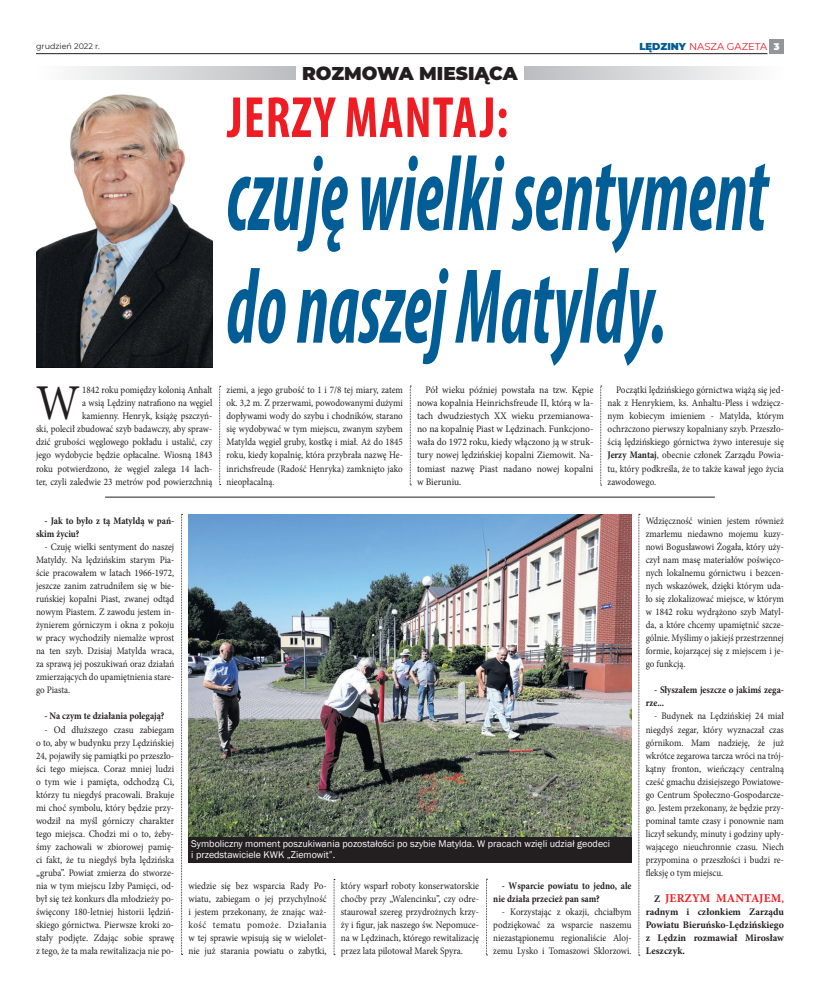
<style>
.page{position:relative;width:820px;height:993px;background:#fff}
.page>*{position:absolute;margin:0;border:0;box-sizing:border-box;transform-origin:0 0}
.Tekst{font:italic 700 condensed 107.7px "Myriad Pro";color:#005d95;scale:.66 1}
.Tekst-2{font:700 condensed 58.5px "Myriad Pro";letter-spacing:.02em;color:#ee1d23;scale:.9 1}
.Tekst-3{font:50.1px "Minion Pro";color:#231f20;scale:.9 1}
.Tekst-4{font:900 18.5px "Montserrat";color:#231f20}
.Tekst-5{font:700 12px "Minion Pro";letter-spacing:.01em;color:#ee1d23}
.Tekst-6{font:10px/13px "Minion Pro";color:#231f20;text-align:justify;scale:.9 1}
.Tekst-7{font:10px/13px "Minion Pro";color:#231f20;text-align:justify;scale:.92 1}
.Tekst-8{font:10px/13px "Minion Pro";color:#231f20;text-align:justify;scale:.91 1}
.Tekst-9{font:10px/13px "Minion Pro";color:#231f20;text-align:justify;scale:.95 1}
.Tekst-10{font:700 10px/13px "Minion Pro";color:#231f20;scale:.9 1}
.foto{font:10px/11px "Franklin Gothic";color:#fff}
.Tekst-11{font:700 10px/13px "Minion Pro";color:#231f20;text-align:justify}
.tekst{font:10px "Montserrat";color:#ee1d23}
.tekst-2{font:900 9.4px "Montserrat";color:#fff}
.t1{font:8px "Montserrat";color:#231f20}
.s1{font-weight:900;color:#005d95}
.s2{font-weight:700}
.s3{font-size:10px;color:#231f20}
.s4{font-size:10px}
</style>
<div class="page">
<div style="left:769px;top:40px;width:14px;height:14px;background:#939598"></div>
<hr style="left:36px;top:53px;width:731px;height:1px;background:#231f20">
<svg style="left:524px;top:67px;width:223px;height:13px;background:#d7d8da"></svg>
<svg style="left:74px;top:67px;width:221px;height:13px;background:#d8d8da"></svg>
<img style="left:36px;top:94px;width:176px;height:273px">
<img style="left:188px;top:514px;width:443px;height:322px">
<div style="left:188px;top:836px;width:443px;height:26px;background:#231f20"></div>
<svg style="left:219px;top:386px;width:2px;height:99px"></svg>
<svg style="left:410px;top:385px;width:1px;height:100px"></svg>
<svg style="left:600px;top:385px;width:1px;height:100px"></svg>
<svg style="left:181px;top:514px;width:1px;height:440px"></svg>
<svg style="left:333px;top:879px;width:2px;height:76px"></svg>
<svg style="left:486px;top:878px;width:1px;height:77px"></svg>
<svg style="left:638px;top:514px;width:1px;height:441px"></svg>
<hr style="left:105px;top:496px;width:609px;height:1px;background:#231f20">
<p class="t1" style="left:36px;top:41px;width:65px">grudzień 2022 r.</p>
<p class="tekst" style="left:639px;top:39px;width:130px"><span class="s1">LĘDZINY</span> NASZA GAZETA</p>
<p class="tekst-2" style="left:773px;top:40px;width:7px">3</p>
<p class="Tekst-4" style="left:302px;top:60px;width:217px">ROZMOWA MIESIĄCA</p>
<p class="Tekst-2" style="left:227px;top:81px;width:314px">JERZY MANTAJ:</p>
<p class="Tekst" style="left:226px;top:127px;width:820px">czuję wielki sentyment</p>
<p class="Tekst" style="left:226px;top:239px;width:668px">do naszej Matyldy.</p>
<p class="Tekst-6" style="left:36px;top:383px;width:197px;text-align:right">1842 roku pomiędzy kolonią Anhalt<br>a wsią Lędziny natrafiono na węgiel<br>kamienny. Henryk, książę pszczyń-<br>ski, polecił zbudować szyb badawczy, aby spraw&shy;dzić grubości węglowego pokładu i ustalić, czy jego wydobycie będzie opłacalne. Wiosną 1843 roku potwierdzono, że węgiel zalega 14 lach&shy;ter, czyli zaledwie 23 metrów pod powierzchnią</p>
<p class="Tekst-6" style="left:226px;top:383px;width:197px">ziemi, a jego grubość to 1 i 7/8 tej miary, zatem ok. 3,2 m. Z przerwami, powodowanymi dużymi dopływami wody do szybu i chodników, starano się wydobywać w tym miejscu, zwanym szybem Matylda węgiel gruby, kostkę i miał. Aż do 1845 roku, kiedy kopalnię, która przybrała nazwę He&shy;inrichsfreude (Radość Henryka) zamknięto jako nieopłacalną.</p>
<p class="Tekst-9" style="left:417px;top:383px;width:187px;text-indent:9px">Pół wieku później powstała na tzw. Kępie nowa kopalnia Heinrichsfreude II, którą w la&shy;tach dwudziestych XX wieku przemianowa&shy;no na kopalnię Piast w Lędzinach. Funkcjono&shy;wała do 1972 roku, kiedy włączono ją w struk&shy;tury nowej lędzińskiej kopalni Ziemowit. Na&shy;tomiast nazwę Piast nadano nowej kopalni w Bieruniu.</p>
<p class="Tekst-8" style="left:607px;top:383px;width:195px;text-indent:9px">Początki lędzińskiego górnictwa wiążą się jed&shy;nak z Henrykiem, ks. Anhaltu-Pless i wdzięcz&shy;nym kobiecym imieniem - Matylda, którym ochrzczono pierwszy kopalniany szyb. Przeszło&shy;ścią lędzińskiego górnictwa żywo interesuje się <span class="s2">Jerzy Mantaj</span>, obecnie członek Zarządu Powia&shy;tu, który podkreśla, że to także kawał jego życia zawodowego.</p>
<p class="Tekst-3" style="left:36px;top:369px;width:50px">W</p>
<p class="Tekst-10" style="left:36px;top:513px;width:155px;text-indent:9px">- Jak to było z tą Matyldą w pań&shy;skim życiu?</p>
<p class="Tekst-6" style="left:36px;top:540px;width:155px;text-indent:9px">- Czuję wielki sentyment do naszej Matyldy. Na lędzińskim starym Pia&shy;ście pracowałem w latach 1966-1972, jeszcze zanim zatrudniłem się w bie&shy;ruńskiej kopalni Piast, zwanej odtąd nowym Piastem. Z zawodu jestem in&shy;żynierem górniczym i okna z pokoju w pracy wychodziły niemalże wprost na ten szyb. Dzisiaj Matylda wraca, za sprawą jej poszukiwań oraz działań zmierzających do upamiętnienia stare&shy;go Piasta.</p>
<p class="Tekst-10" style="left:45px;top:709px;width:135px">- Na czym te działania polegają?</p>
<p class="Tekst-7" style="left:36px;top:722px;width:152px;text-indent:9px">- Od dłuższego czasu zabiegam o to, aby w budynku przy Lędzińskiej 24, pojawiły się pamiątki po przeszło&shy;ści tego miejsca. Coraz mniej ludzi o tym wie i pamięta, odchodzą Ci, którzy tu niegdyś pracowali. Brakuje mi choć symbolu, który będzie przy&shy;wodził na myśl górniczy charakter tego miejsca. Chodzi mi o to, żeby&shy;śmy zachowali w zbiorowej pamię&shy;ci fakt, że tu niegdyś była lędzińska „gruba”. Powiat zmierza do stworze&shy;nia w tym miejscu Izby Pamięci, od&shy;był się też konkurs dla młodzieży po&shy;święcony 180-letniej historii lędziń&shy;skiego górnictwa. Pierwsze kroki zo&shy;stały podjęte. Zdając sobie sprawę z tego, że ta mała rewitalizacja nie po-</p>
<p class="foto" style="left:191px;top:837px;width:420px">Symboliczny moment poszukiwania pozostałości po szybie Matylda. W pracach wzięli udział geodeci i przedstawiciele KWK „Ziemowit”.</p>
<p class="Tekst-7" style="left:188px;top:879px;width:152px">wiedzie się bez wsparcia Rady Po&shy;wiatu, zabiegam o jej przychylność i jestem przekonany, że znając waż&shy;kość tematu pomoże. Działania w tej sprawie wpisują się w wielolet&shy;nie już starania powiatu o zabytki,</p>
<p class="Tekst-7" style="left:341px;top:879px;width:152px">który wsparł roboty konserwatorskie choćby przy „Walencinku”, czy odre&shy;staurował szereg przydrożnych krzy&shy;ży i figur, jak naszego św. Nepomuce&shy;na w Lędzinach, którego rewitalizację przez lata pilotował Marek Spyra.</p>
<p class="Tekst-10" style="left:493px;top:879px;width:155px;text-indent:9px">- Wsparcie powiatu to jedno, ale nie działa przecież pan sam?</p>
<p class="Tekst-6" style="left:493px;top:905px;width:155px;text-indent:9px">- Korzystając z okazji, chciałbym podziękować za wsparcie naszemu niezastąpionemu regionaliście Aloj&shy;zemu Lysko i Tomaszowi Sklorzowi.</p>
<p class="Tekst-6" style="left:645px;top:514px;width:155px">Wdzięczność winien jestem również zmarłemu niedawno mojemu kuzy&shy;nowi Bogusławowi Żogała, który uży&shy;czył nam masę materiałów poświęco&shy;nych lokalnemu górnictwu i bezcen&shy;nych wskazówek, dzięki którym uda&shy;ło się zlokalizować miejsce, w którym w 1842 roku wydrążono szyb Matyl&shy;da, a które chcemy upamiętnić szcze&shy;gólnie. Myślimy o jakiejś przestrzennej formie, kojarzącej się z miejscem i je&shy;go funkcją.</p>
<p class="Tekst-10" style="left:645px;top:683px;width:155px;text-indent:9px">- Słyszałem jeszcze o jakimś zega&shy;rze...</p>
<p class="Tekst-6" style="left:645px;top:709px;width:155px;text-indent:9px">- Budynek na Lędzińskiej 24 miał niegdyś zegar, który wyznaczał czas górnikom. Mam nadzieję, że już wkrótce zegarowa tarcza wróci na trój&shy;kątny fronton, wieńczący centralną cześć gmachu dzisiejszego Powiatowe&shy;go Centrum Społeczno-Gospodarcze&shy;go. Jestem przekonany, że będzie przy&shy;pominał tamte czasy i ponownie nam liczył sekundy, minuty i godziny upły&shy;wającego nieuchronnie czasu. Niech przypomina o przeszłości i budzi re&shy;fleksję o tym miejscu.</p>
<p class="Tekst-5" style="left:654px;top:889px;width:131px"><span class="s3">Z</span> JERZYM MANTAJEM<span class="s4">,</span></p>
<p class="Tekst-11" style="left:645px;top:905px;width:140px">radnym i członkiem Zarządu Powiatu Bieruńsko-Lędzińskiego z Lędzin rozmawiał Mirosław Leszczyk.</p>
</div>
